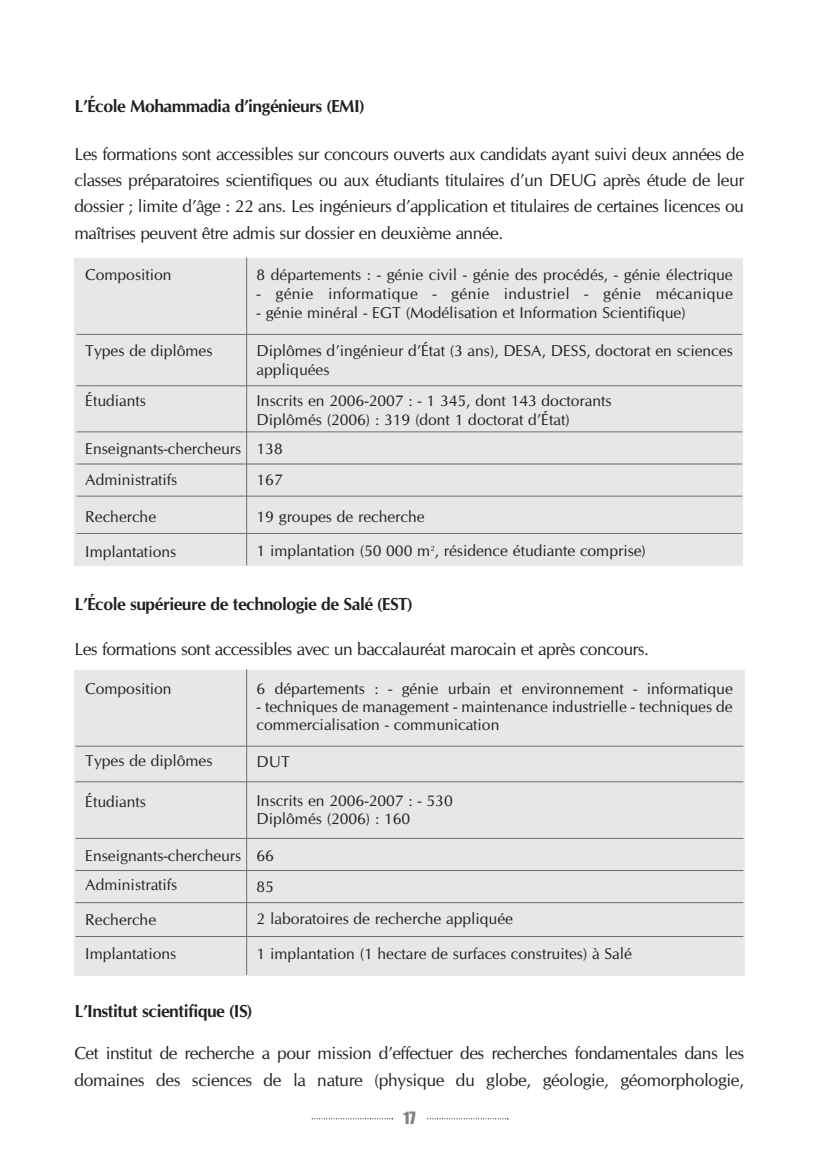
<style>
.page{position:relative;width:819px;height:1166px;background:#fff}
.page>*{position:absolute;margin:0;border:0;box-sizing:border-box;transform-origin:0 0}
.t1{font:17.5px/26.2px "CG Omega";letter-spacing:-.03em;color:#231f20;text-align:justify}
.t2{font:700 17.5px "CG Omega";letter-spacing:-.03em;color:#231f20}
.t3{font:15.75px/31.2px "CG Omega";color:#231f20}
.t4{font:15.75px "CG Omega";letter-spacing:.02em;color:#231f20}
.t5{font:15.75px "Impact";color:#808285}
</style>
<div class="page">
<svg style="left:312px;top:1118px;width:81px;height:1px"></svg>
<svg style="left:427px;top:1118px;width:81px;height:1px"></svg>
<div style="left:74px;top:259px;width:668px;height:307px;background:#e6e7e9"></div>
<div style="left:74px;top:670px;width:671px;height:306px;background:#e6e7e9"></div>
<hr style="left:77px;top:334px;width:665px;height:1px;background:#6c6d70">
<hr style="left:77px;top:385px;width:665px;height:1px;background:#6c6d70">
<hr style="left:77px;top:431px;width:665px;height:1px;background:#6c6d70">
<hr style="left:77px;top:464px;width:665px;height:1px;background:#6c6d70">
<hr style="left:77px;top:496px;width:665px;height:1px;background:#6c6d70">
<hr style="left:77px;top:533px;width:665px;height:1px;background:#6c6d70">
<hr style="left:246px;top:257px;width:1px;height:308px;background:#6c6d70">
<hr style="left:75px;top:746px;width:668px;height:1px;background:#6c6d70">
<hr style="left:75px;top:781px;width:668px;height:1px;background:#6c6d70">
<hr style="left:75px;top:838px;width:668px;height:1px;background:#6c6d70">
<hr style="left:75px;top:870px;width:668px;height:1px;background:#6c6d70">
<hr style="left:75px;top:902px;width:668px;height:1px;background:#6c6d70">
<hr style="left:75px;top:936px;width:668px;height:1px;background:#6c6d70">
<hr style="left:246px;top:669px;width:1px;height:306px;background:#6c6d70">
<p class="t2" style="left:74px;top:96px;width:291px">L’École Mohammadia d’ingénieurs (EMI)</p>
<p class="t1" style="left:74px;top:141px;width:671px">Les formations sont accessibles sur concours ouverts aux candidats ayant suivi deux années de classes préparatoires scientifiques ou aux étudiants titulaires d’un DEUG après étude de leur dossier ; limite d’âge : 22 ans. Les ingénieurs d’application et titulaires de certaines licences ou maîtrises peuvent être admis sur dossier en deuxième année.</p>
<p class="t3" style="left:85px;top:259px;width:88px">Composition</p>
<p class="t3" style="left:85px;top:335px;width:129px">Types de diplômes</p>
<p class="t3" style="left:85px;top:385px;width:62px">Étudiants</p>
<p class="t3" style="left:85px;top:433px;width:157px">Enseignants-chercheurs<br>Administratifs</p>
<p class="t3" style="left:85px;top:501px;width:72px">Recherche</p>
<p class="t3" style="left:85px;top:536px;width:92px">Implantations</p>
<p class="t3" style="left:256px;top:259px;width:477px">8 départements : - génie civil - génie des procédés, - génie électrique</p>
<p class="t4" style="left:256px;top:284px;width:477px">- génie informatique - génie industriel - génie mécanique</p>
<p class="t3" style="left:256px;top:297px;width:430px">- génie minéral - EGT (Modélisation et Information Scientifique)</p>
<p class="t3" style="left:256px;top:341px;width:477px;line-height:18.9px">Diplômes d’ingénieur d’État (3 ans), DESA, DESS, doctorat en sciences appliquées</p>
<p class="t3" style="left:256px;top:391px;width:356px;line-height:18.9px">Inscrits en 2006-2007 : - 1 345, dont 143 doctorants<br>Diplômés (2006) : 319 (dont 1 doctorat d’État)</p>
<p class="t3" style="left:256px;top:433px;width:28px">138<br>167</p>
<p class="t3" style="left:256px;top:499px;width:391px;line-height:34.6px">19 groupes de recherche<br>1 implantation (50 000 m<sup>2</sup>, résidence étudiante comprise)</p>
<p class="t2" style="left:74px;top:593px;width:339px">L’École supérieure de technologie de Salé (EST)</p>
<p class="t1" style="left:74px;top:636px;width:576px">Les formations sont accessibles avec un baccalauréat marocain et après concours.</p>
<p class="t3" style="left:85px;top:673px;width:88px">Composition</p>
<p class="t3" style="left:85px;top:745px;width:129px">Types de diplômes</p>
<p class="t3" style="left:85px;top:785px;width:62px">Étudiants</p>
<p class="t3" style="left:85px;top:840px;width:157px;line-height:29.4px">Enseignants-chercheurs<br>Administratifs</p>
<p class="t3" style="left:85px;top:902px;width:92px;line-height:34.1px">Recherche<br>Implantations</p>
<p class="t3" style="left:256px;top:673px;width:477px">6 départements : - génie urbain et environnement - informatique</p>
<p class="t3" style="left:256px;top:697px;width:477px;line-height:18.2px">- techniques de management - maintenance industrielle - techniques de commercialisation - communication</p>
<p class="t3" style="left:256px;top:745px;width:35px">DUT</p>
<p class="t3" style="left:256px;top:791px;width:198px;line-height:18.2px">Inscrits en 2006-2007 : - 530<br>Diplômés (2006) : 160</p>
<p class="t3" style="left:256px;top:841px;width:19px;line-height:30.4px">66<br>85</p>
<p class="t3" style="left:256px;top:901px;width:377px;line-height:34.5px">2 laboratoires de recherche appliquée<br>1 implantation (1 hectare de surfaces construites) à Salé</p>
<p class="t2" style="left:74px;top:1001px;width:179px">L’Institut scientifique (IS)</p>
<p class="t1" style="left:74px;top:1040px;width:671px">Cet institut de recherche a pour mission d’effectuer des recherches fondamentales dans les domaines des sciences de la nature (physique du globe, géologie, géomorphologie,</p>
<p class="t5" style="left:403px;top:1109px;width:14px">17</p>
</div>
